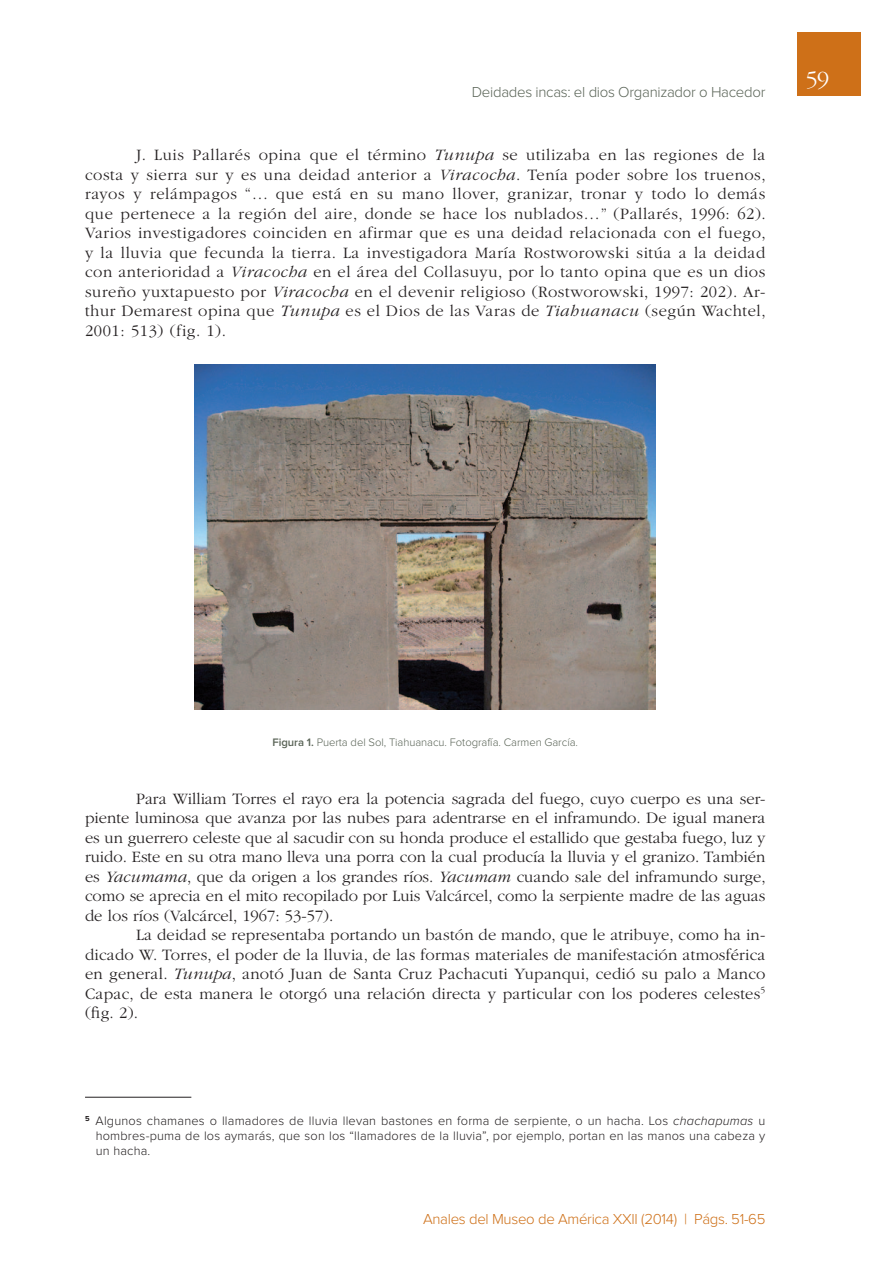
<style>
.page{position:relative;width:893px;height:1263px;background:#fff}
.page>*{position:absolute;margin:0;border:0;box-sizing:border-box;transform-origin:0 0}
.t1{font:300 24px "ITC Garamond Std";color:#fff}
.t2{font:300 16.5px/19.5px "ITC Garamond Std";letter-spacing:.015em;color:#231f20;text-align:justify}
.t3{font:300 15px "Proxima Nova";letter-spacing:-.02em;color:#ce7018}
.t4{font:300 15px "Proxima Nova";letter-spacing:-.02em;color:#596356}
.t5{font:300 12.75px/15px "Proxima Nova";letter-spacing:.015em;color:#231f20;text-align:justify}
.t6{font:300 11.25px "Proxima Nova";letter-spacing:-.005em;color:#596356}
.s1{font-style:italic}
.s2{font-weight:600}
</style>
<div class="page">
<div style="left:797px;top:32px;width:64px;height:64px;background:#ce7018"></div>
<img style="left:195px;top:364px;width:461px;height:346px">
<hr style="left:85px;top:1097px;width:106px;height:1px;background:#231f20">
<p class="t4" style="left:472px;top:85px;width:295px">Deidades incas: el dios Organizador o Hacedor</p>
<p class="t2" style="left:85px;top:146px;width:682px;text-indent:51px">J. Luis Pallarés opina que el término <span class="s1">Tunupa</span> se utilizaba en las regiones de la costa y sierra sur y es una deidad anterior a <span class="s1">Viracocha</span>. Tenía poder sobre los truenos, rayos y relámpagos “… que está en su mano llover, granizar, tronar y todo lo demás que pertenece a la región del aire, donde se hace los nublados…” (Pallarés, 1996: 62).<br>Varios investigadores coinciden en afirmar que es una deidad relacionada con el fuego, y la lluvia que fecunda la tierra. La investigadora María Rostworowski sitúa a la deidad con anterioridad a <span class="s1">Viracocha</span> en el área del Collasuyu, por lo tanto opina que es un dios sureño yuxtapuesto por <span class="s1">Viracocha</span> en el devenir religioso (Rostworowski, 1997: 202). Ar&shy;thur Demarest opina que <span class="s1">Tunupa</span> es el Dios de las Varas de <span class="s1">Tiahuanacu</span> (según Wachtel, 2001: 513) (fig. 1).</p>
<h1 class="t1" style="left:806px;top:66px;width:25px">59</h1>
<p class="t6" style="left:272px;top:737px;width:307px"><span class="s2">Figura 1.</span> Puerta del Sol, Tiahuanacu. Fotografía. Carmen García.</p>
<p class="t2" style="left:85px;top:789px;width:682px;text-indent:51px">Para William Torres el rayo era la potencia sagrada del fuego, cuyo cuerpo es una ser&shy;piente luminosa que avanza por las nubes para adentrarse en el inframundo. De igual manera es un guerrero celeste que al sacudir con su honda produce el estallido que gestaba fuego, luz y ruido. Este en su otra mano lleva una porra con la cual producía la lluvia y el granizo. También es <span class="s1">Yacumama</span>, que da origen a los grandes ríos. <span class="s1">Yacumam</span> cuando sale del inframundo surge, como se aprecia en el mito recopilado por Luis Valcárcel, como la serpiente madre de las aguas de los ríos (Valcárcel, 1967: 53-57).</p>
<p class="t2" style="left:85px;top:926px;width:682px;text-indent:51px">La deidad se representaba portando un bastón de mando, que le atribuye, como ha in&shy;dicado W. Torres, el poder de la lluvia, de las formas materiales de manifestación atmosférica en general. <span class="s1">Tunupa</span>, anotó Juan de Santa Cruz Pachacuti Yupanqui, cedió su palo a Manco Capac, de esta manera le otorgó una relación directa y particular con los poderes celestes<sup>5 </sup>(fig. 2).</p>
<p class="t5" style="left:96px;top:1114px;width:671px;text-indent:-11px"><sup>5</sup> Algunos chamanes o llamadores de lluvia llevan bastones en forma de serpiente, o un hacha. Los <span class="s1">chachapumas</span> u hombres-puma de los aymarás, que son los “llamadores de la lluvia”, por ejemplo, portan en las manos una cabeza y un hacha.</p>
<p class="t3" style="left:423px;top:1212px;width:344px">Anales del Museo de América XXII (2014) | Págs. 51-65</p>
</div>
